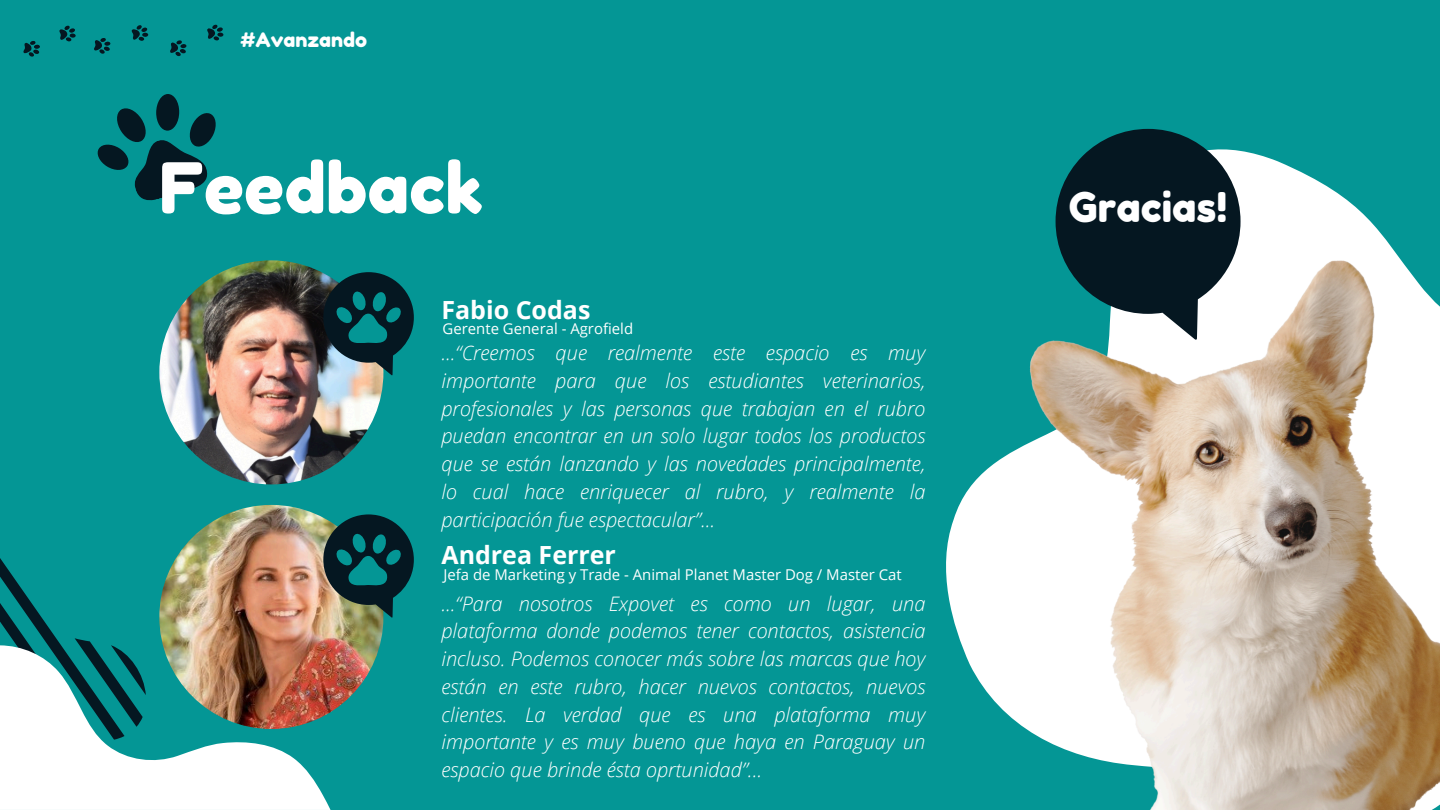
<style>
.page{position:relative;width:1440px;height:810px;background:#049695}
.page>*{position:absolute;margin:0;border:0;box-sizing:border-box;transform-origin:0 0}
.t1{font:70px "Fredoka One";color:#fff}
.t2{font:40.7px "Fredoka One";color:#fff}
.t3{font:700 25px "Open Sans";color:#fff}
.t4{font:italic 300 20px/27.8px "Open Sans";color:#fff;text-align:justify}
.t5{font:20px "Fredoka One";color:#fff}
.t6{font:14.9px "Open Sans";color:#fff}
</style>
<div class="page">
<svg style="left:170px;top:40px;width:17px;height:16px"></svg>
<svg style="left:59px;top:25px;width:17px;height:17px"></svg>
<svg style="left:23px;top:41px;width:17px;height:16px"></svg>
<svg style="left:131px;top:25px;width:18px;height:16px"></svg>
<svg style="left:94px;top:38px;width:17px;height:16px"></svg>
<svg style="left:207px;top:24px;width:17px;height:17px"></svg>
<div style="left:156px;top:94px;width:23px;height:37px;background:#051721;border-radius:50%"></div>
<svg style="left:97px;top:102px;width:119px;height:99px"></svg>
<svg style="left:0;top:558px;width:92px;height:87px"></svg>
<svg style="left:0;top:645px;width:331px;height:165px;fill:#fff"></svg>
<svg style="left:946px;top:151px;width:455px;height:580px"></svg>
<img style="left:1029px;top:260px;width:411px;height:550px">
<svg style="left:1056px;top:129px;width:185px;height:211px"></svg>
<img style="left:159px;top:260px;width:224px;height:224px;border-radius:50%">
<img style="left:159px;top:505px;width:224px;height:224px;border-radius:50%">
<svg style="left:323px;top:272px;width:91px;height:103px"></svg>
<svg style="left:323px;top:514px;width:91px;height:104px"></svg>
<p class="t5" style="left:241px;top:28px;width:128px">#Avanzando</p>
<p class="t1" style="left:159px;top:145px;width:325px">Feedback</p>
<p class="t3" style="left:441px;top:292px;width:150px">Fabio Codas</p>
<h2 class="t4" style="left:441px;top:339px;width:486px">...“Creemos que realmente este espacio es muy importante para que los estudiantes veterinarios, profesionales y las personas que trabajan en el rubro puedan encontrar en un solo lugar todos los productos que se están lanzando y las novedades principalmente, lo cual hace enriquecer al rubro, y realmente la participación fue espectacular”...</h2>
<p class="t6" style="left:443px;top:318px;width:192px">Gerente General - Agrofield</p>
<h1 class="t3" style="left:441px;top:537px;width:176px">Andrea Ferrer</h1>
<p class="t6" style="left:444px;top:564px;width:460px">Jefa de Marketing y Trade - Animal Planet Master Dog / Master Cat</p>
<p class="t4" style="left:441px;top:589px;width:486px">...“Para nosotros Expovet es como un lugar, una plataforma donde podemos tener contactos, asistencia incluso. Podemos conocer más sobre las marcas que hoy están en este rubro, hacer nuevos contactos, nuevos clientes. La verdad que es una plataforma muy importante y es muy bueno que haya en Paraguay un espacio que brinde ésta oprtunidad”...</p>
<p class="t2" style="left:1069px;top:182px;width:160px">Gracias!</p>
</div>
